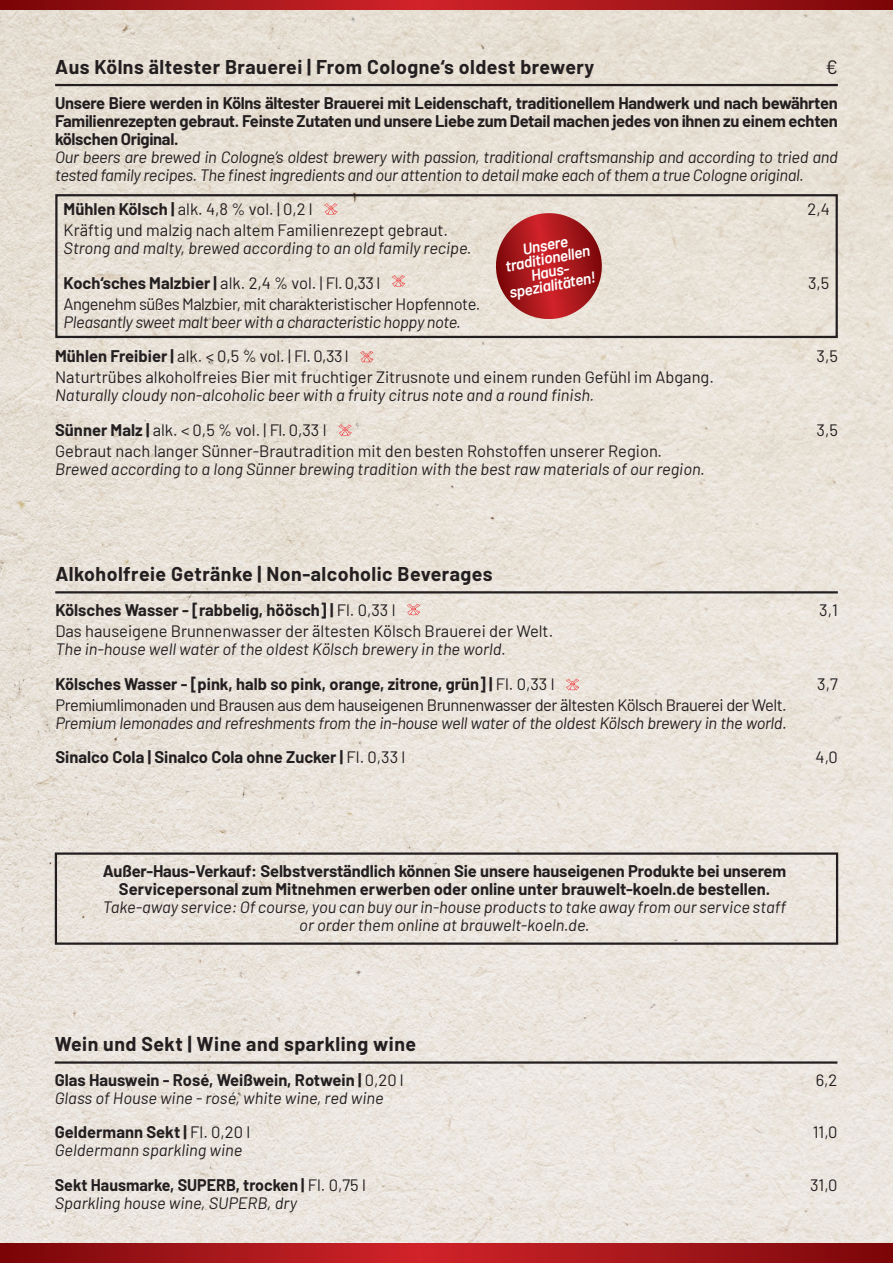
<style>
.page{position:relative;width:893px;height:1263px;background:#fff}
.page>*{position:absolute;margin:0;border:0;box-sizing:border-box;transform-origin:0 0}
.t1{font:700 19.5px "Barlow";letter-spacing:.025em;color:#231f20}
.t2{font:19.5px "Barlow";color:#231f20}
.t3{font:italic 16.5px/18px "Barlow";letter-spacing:-.01em;color:#231f20}
.t4{font:700 16.5px/18px "Barlow";letter-spacing:-.01em;color:#231f20;text-align:center}
.t5{font:16.5px/21px "Barlow";color:#231f20}
.t6{font:16.5px/21px "Barlow";letter-spacing:-.03em;color:#231f20}
.t7{font:italic 600 15.6px/13.5px "Barlow";color:#fff;text-align:center}
.s1{font-weight:700}
.s2{font-weight:400}
.s3{font-weight:700;font-style:normal}
.s4{font-style:normal}
.s5{font-weight:400;font-style:italic}
</style>
<div class="page">
<img style="left:0;top:9px;width:893px;height:1234px">
<svg style="left:0;top:0;width:893px;height:9px;background:#a41519"></svg>
<svg style="left:0;top:1243px;width:893px;height:20px;background:#a41519"></svg>
<div style="left:55px;top:852px;width:783px;height:93px;border:2px solid #231f20"></div>
<hr style="left:55px;top:1061px;width:782px;height:3px;background:#231f20">
<hr style="left:55px;top:84px;width:783px;height:2px;background:#231f20">
<div style="left:55px;top:194px;width:783px;height:144px;border:2px solid #231f20"></div>
<svg style="left:491px;top:213px;width:115px;height:110px;background:#bd5554"></svg>
<svg style="left:324px;top:203px;width:14px;height:12px"></svg>
<svg style="left:392px;top:275px;width:13px;height:12px"></svg>
<svg style="left:360px;top:351px;width:14px;height:12px"></svg>
<svg style="left:338px;top:424px;width:14px;height:12px"></svg>
<hr style="left:55px;top:591px;width:783px;height:2px;background:#231f20">
<svg style="left:407px;top:604px;width:13px;height:11px"></svg>
<svg style="left:566px;top:679px;width:13px;height:11px"></svg>
<p class="t1" style="left:55px;top:52px;width:541px">Aus Kölns ältester Brauerei | From Cologne‘s oldest brewery</p>
<p class="t2" style="left:825px;top:52px;width:14px">€</p>
<p class="t4" style="left:55px;top:93px;width:784px;text-align:justify">Unsere Biere werden in Kölns ältester Brauerei mit Leidenschaft, traditionellem Handwerk und nach bewährten Familienrezepten gebraut. Feinste Zutaten und unsere Liebe zum Detail machen jedes von ihnen zu einem echten kölschen Original.</p>
<p class="t3" style="left:55px;top:147px;width:784px">Our beers are brewed in Cologne‘s oldest brewery with passion, traditional craftsmanship and according to tried and tested family recipes. The finest ingredients and our attention to detail make each of them a true Cologne original.</p>
<p class="t5" style="left:64px;top:198px;width:386px"><span class="s1">Mühlen Kölsch |</span> alk. 4,8 % vol. | 0,2 l<br>Kräftig und malzig nach altem Familienrezept gebraut.</p>
<p class="t3" style="left:64px;top:238px;width:409px">Strong and malty, brewed according to an old family recipe.</p>
<p class="t5" style="left:808px;top:198px;width:24px">2,4</p>
<p class="t7" style="left:501px;top:245px;width:89px;rotate:-10deg">Unsere traditionellen<br>Haus&shy;spezialitäten!</p>
<p class="t6" style="left:64px;top:271px;width:418px"><span class="s1">Koch‘sches Malzbier |</span> alk. 2,4 % vol. | Fl. 0,33 l<br>Angenehm süßes Malzbier, mit charakteristischer Hopfennote.</p>
<p class="t3" style="left:64px;top:312px;width:399px">Pleasantly sweet malt beer with a characteristic hoppy note.</p>
<p class="t5" style="left:808px;top:271px;width:23px">3,5</p>
<p class="t5" style="left:55px;top:345px;width:660px"><span class="s1">Mühlen Freibier |</span> alk. &lt; 0,5 % vol. | Fl. 0,33 l<br>Naturtrübes alkoholfreies Bier mit fruchtiger Zitrusnote und einem runden Gefühl im Abgang.</p>
<p class="t3" style="left:55px;top:385px;width:540px">Naturally cloudy non-alcoholic beer with a fruity citrus note and a round finish.</p>
<p class="t5" style="left:55px;top:418px;width:608px"><span class="s1">Sünner Malz |</span> alk. &lt; 0,5 % vol. | Fl. 0,33 l<br>Gebraut nach langer Sünner-Brautradition mit den besten Rohstoffen unserer Region.</p>
<p class="t3" style="left:55px;top:459px;width:651px">Brewed according to a long Sünner brewing tradition with the best raw materials of our region.</p>
<p class="t5" style="left:816px;top:345px;width:23px">3,5</p>
<p class="t5" style="left:816px;top:418px;width:23px">3,5</p>
<p class="t1" style="left:55px;top:559px;width:439px">Alkoholfreie Getränke | Non-alcoholic Beverages</p>
<p class="t5" style="left:55px;top:598px;width:499px"><span class="s1">Kölsches Wasser - [rabbelig, höösch] |</span> Fl. 0,33 l<br>Das hauseigene Brunnenwasser der ältesten Kölsch Brauerei der Welt.</p>
<p class="t3" style="left:55px;top:639px;width:452px">The in-house well water of the oldest Kölsch brewery in the world.</p>
<p class="t6" style="left:55px;top:672px;width:733px"><span class="s1">Kölsches Wasser - [pink, halb so pink, orange, zitrone, grün] |</span> Fl. 0,33 l<br>Premiumlimonaden und Brausen aus dem hauseigenen Brunnenwasser der ältesten Kölsch Brauerei der Welt.</p>
<p class="t3" style="left:55px;top:712px;width:733px">Premium lemonades and refreshments from the in-house well water of the oldest Kölsch brewery in the world.</p>
<p class="t5" style="left:819px;top:598px;width:20px">3,1</p>
<p class="t5" style="left:817px;top:672px;width:22px">3,7</p>
<p class="t4" style="left:55px;top:747px;width:351px">Sinalco Cola | Sinalco Cola ohne Zucker | <span class="s2">Fl. 0,33 l</span></p>
<p class="t5" style="left:816px;top:745px;width:24px">4,0</p>
<p class="t4" style="left:103px;top:861px;width:685px">Außer-Haus-Verkauf: Selbstverständlich können Sie unsere hauseigenen Produkte bei unserem<br>Servicepersonal zum Mitnehmen erwerben oder online unter brauwelt-koeln.de bestellen.</p>
<p class="t3" style="left:103px;top:897px;width:685px;text-align:center">Take-away service: Of course, you can buy our in-house products to take away from our service staff or order them online at brauwelt-koeln.de.</p>
<p class="t1" style="left:55px;top:1029px;width:363px">Wein und Sekt | Wine and sparkling wine</p>
<p class="t3" style="left:55px;top:1070px;width:350px"><span class="s3">Glas Hauswein - Rosé, Weißwein, Rotwein |</span> <span class="s4">0,20 l<br></span>Glass of House wine - rosé, white wine, red wine</p>
<p class="t5" style="left:816px;top:1068px;width:23px">6,2</p>
<p class="t3" style="left:55px;top:1122px;width:197px"><span class="s3">Geldermann Sekt |</span> <span class="s4">Fl. 0,20 l<br></span>Geldermann sparkling wine</p>
<p class="t5" style="left:813px;top:1121px;width:26px">11,0</p>
<p class="t4" style="left:55px;top:1175px;width:313px;text-align:left">Sekt Hausmarke, SUPERB, trocken | <span class="s2">Fl. 0,75 l<br></span><span class="s5">Sparkling house wine, SUPERB, dry</span></p>
<p class="t5" style="left:810px;top:1173px;width:29px">31,0</p>
</div>
